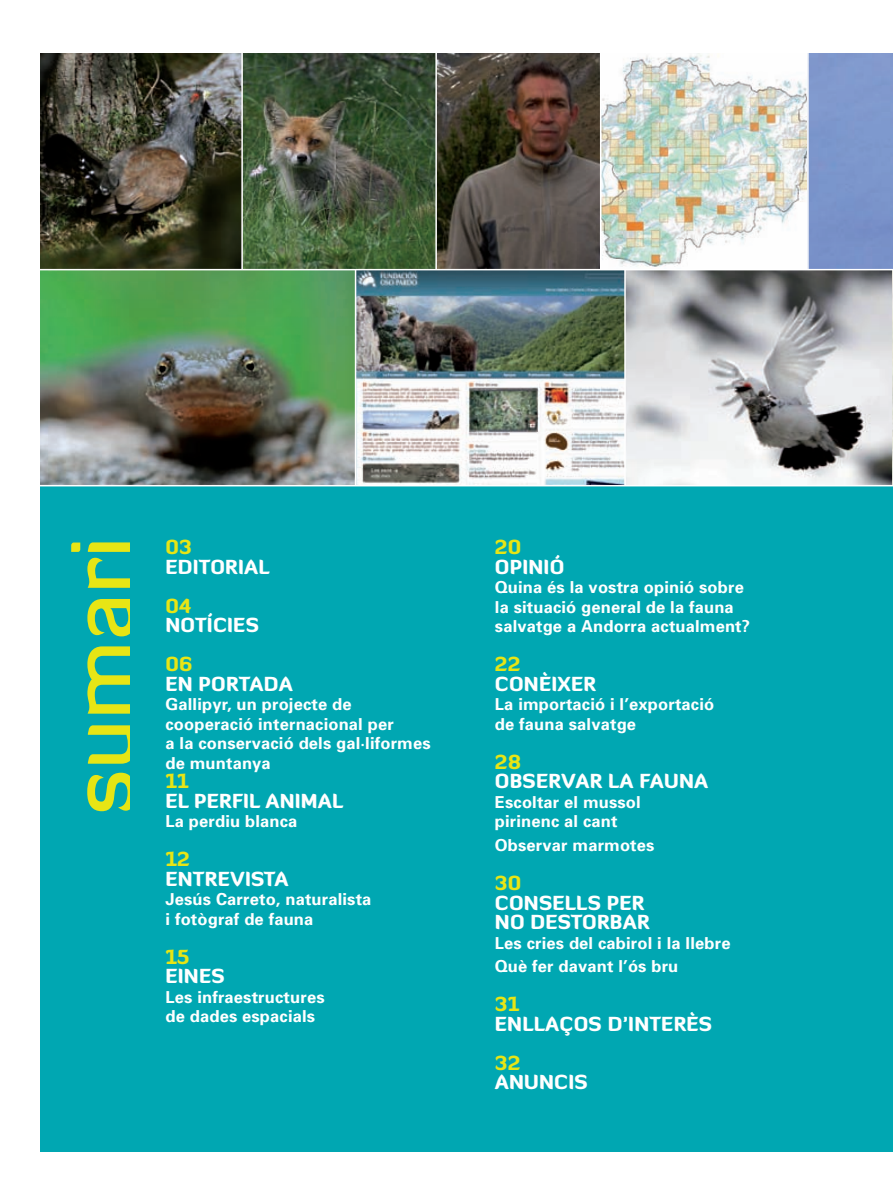
<style>
.page{position:relative;width:893px;height:1190px;background:#fff}
.page>*{position:absolute;margin:0;border:0;box-sizing:border-box;transform-origin:0 0}
.t1{font:500 90px "Diavlo";color:#e7e515}
.PAT_seccio_Diavlo{font:900 19.5px/19.5px "Diavlo";letter-spacing:.01em;color:#fff}
.PAT_seccio_Diavlo-2{font:900 19.5px "Diavlo";letter-spacing:.01em;color:#e7e515}
.PAT_seccio_Diavlo-3{font:700 16.5px/19.5px "Univers";letter-spacing:.01em;color:#fff}
</style>
<div class="page">
<div style="left:40px;top:486px;width:853px;height:665px;background:#00a7b2"></div>
<img style="left:40px;top:54px;width:853px;height:431px">
<hr style="left:435px;top:27px;width:2px;height:243px;background:#fff">
<hr style="left:241px;top:28px;width:2px;height:242px;background:#fff">
<hr style="left:355px;top:269px;width:1px;height:217px;background:#fff">
<hr style="left:600px;top:28px;width:1px;height:242px;background:#fff">
<hr style="left:25px;top:269px;width:868px;height:1px;background:#fff">
<hr style="left:807px;top:28px;width:1px;height:242px;background:#fff">
<hr style="left:892px;top:269px;width:1px;height:217px;background:#fff">
<hr style="left:624px;top:269px;width:1px;height:217px;background:#fff">
<p class="t1" style="left:46px;top:814px;width:279px;rotate:-90deg">sumari</p>
<p class="PAT_seccio_Diavlo-2" style="left:165px;top:535px;width:28px">03</p>
<p class="PAT_seccio_Diavlo" style="left:165px;top:557px;width:106px">EDITORIAL</p>
<p class="PAT_seccio_Diavlo-2" style="left:165px;top:593px;width:27px">04</p>
<p class="PAT_seccio_Diavlo" style="left:165px;top:615px;width:95px">NOTÍCIES</p>
<p class="PAT_seccio_Diavlo-2" style="left:165px;top:652px;width:29px">06</p>
<p class="PAT_seccio_Diavlo" style="left:165px;top:674px;width:129px">EN PORTADA</p>
<p class="PAT_seccio_Diavlo-3" style="left:165px;top:694px;width:267px">Gallipyr, un projecte de cooperació internacional per<br>a la conservació dels gal·liformes de muntanya</p>
<p class="PAT_seccio_Diavlo-2" style="left:165px;top:769px;width:25px">11</p>
<p class="PAT_seccio_Diavlo" style="left:165px;top:791px;width:179px">EL PERFIL ANIMAL</p>
<p class="PAT_seccio_Diavlo-3" style="left:165px;top:811px;width:133px">La perdiu blanca</p>
<p class="PAT_seccio_Diavlo-2" style="left:165px;top:847px;width:26px">12</p>
<p class="PAT_seccio_Diavlo" style="left:165px;top:869px;width:124px">ENTREVISTA</p>
<p class="PAT_seccio_Diavlo-3" style="left:165px;top:889px;width:207px">Jesús Carreto, naturalista i fotògraf de fauna</p>
<p class="PAT_seccio_Diavlo-2" style="left:165px;top:944px;width:25px">15</p>
<p class="PAT_seccio_Diavlo" style="left:165px;top:966px;width:61px">EINES</p>
<p class="PAT_seccio_Diavlo-3" style="left:165px;top:987px;width:161px">Les infraestructures de dades espacials</p>
<p class="PAT_seccio_Diavlo-2" style="left:495px;top:535px;width:28px">20</p>
<p class="PAT_seccio_Diavlo" style="left:495px;top:557px;width:71px">OPINIÓ</p>
<p class="PAT_seccio_Diavlo-3" style="left:495px;top:577px;width:257px">Quina és la vostra opinió sobre la situació general de la fauna salvatge a Andorra actualment?</p>
<p class="PAT_seccio_Diavlo-2" style="left:495px;top:652px;width:27px">22</p>
<p class="PAT_seccio_Diavlo" style="left:495px;top:674px;width:103px">CONÈIXER</p>
<p class="PAT_seccio_Diavlo-3" style="left:495px;top:694px;width:221px">La importació i l’exportació de fauna salvatge</p>
<p class="PAT_seccio_Diavlo-2" style="left:495px;top:749px;width:28px">28</p>
<p class="PAT_seccio_Diavlo" style="left:495px;top:771px;width:215px">OBSERVAR LA FAUNA</p>
<p class="PAT_seccio_Diavlo-3" style="left:495px;top:792px;width:147px">Escoltar el mussol pirinenc al cant</p>
<p class="PAT_seccio_Diavlo-3" style="left:495px;top:835px;width:161px">Observar marmotes</p>
<p class="PAT_seccio_Diavlo-2" style="left:495px;top:870px;width:28px">30</p>
<p class="PAT_seccio_Diavlo" style="left:495px;top:892px;width:156px">CONSELLS PER<br>NO DESTORBAR</p>
<p class="PAT_seccio_Diavlo-3" style="left:495px;top:932px;width:237px">Les cries del cabirol i la llebre</p>
<p class="PAT_seccio_Diavlo-3" style="left:495px;top:956px;width:185px">Què fer davant l’ós bru</p>
<p class="PAT_seccio_Diavlo-2" style="left:495px;top:992px;width:26px">31</p>
<p class="PAT_seccio_Diavlo" style="left:495px;top:1014px;width:219px">ENLLAÇOS D’INTERÈS</p>
<p class="PAT_seccio_Diavlo-2" style="left:495px;top:1050px;width:27px">32</p>
<p class="PAT_seccio_Diavlo" style="left:495px;top:1072px;width:94px">ANUNCIS</p>
</div>
